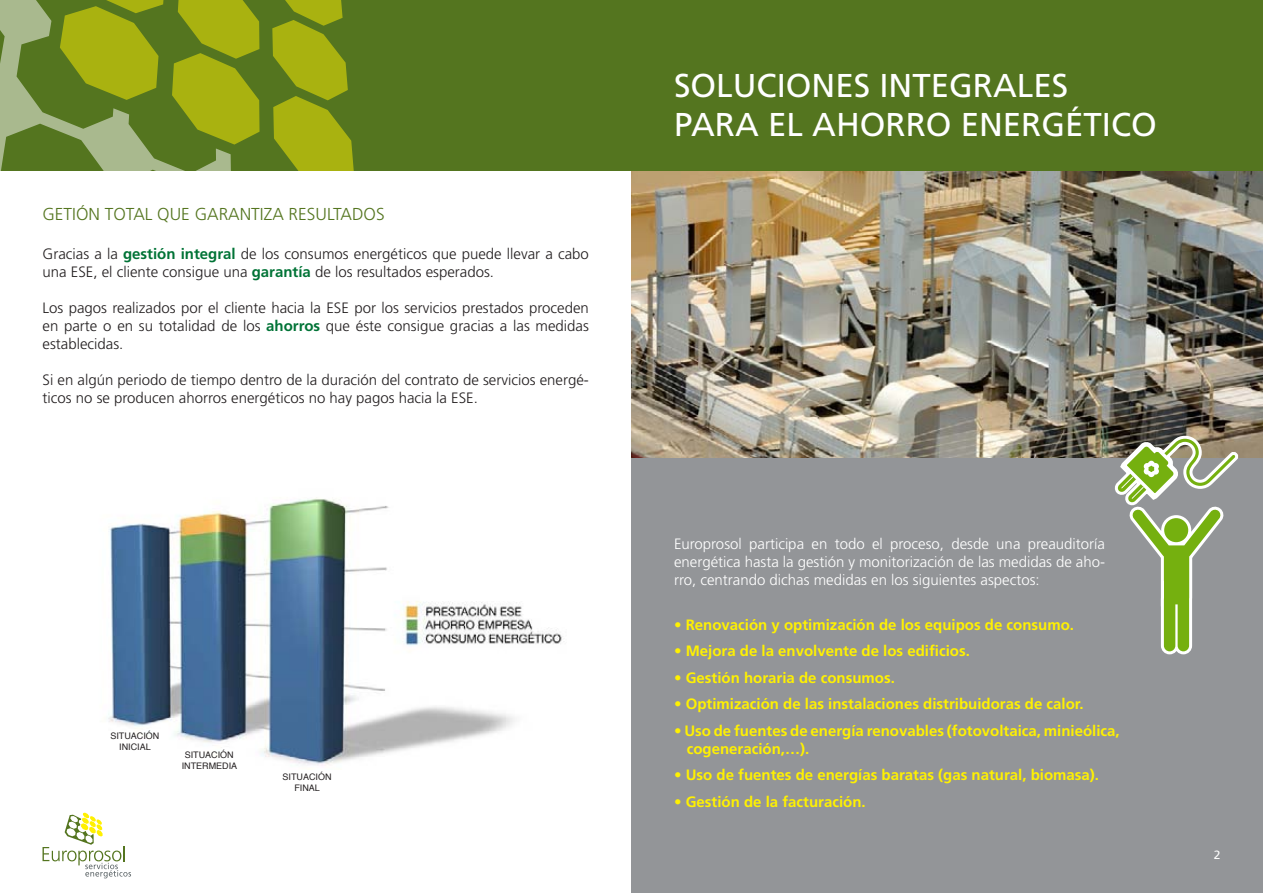
<style>
.page{position:relative;width:1263px;height:893px;background:#fff}
.page>*{position:absolute;margin:0;border:0;box-sizing:border-box;transform-origin:0 0}
.t1{font:33px "Frutiger";color:#fff}
.texto_masa{font:300 17.25px "Frutiger";color:#54751f}
.texto_masa-2{font:300 15px/18px "Frutiger";color:#231f20}
.texto_masa-3{font:700 15px/18px "Frutiger";color:#fff101}
.texto_masa-4{font:300 15px/18px "Frutiger";color:#fff;text-align:justify}
.t2{font:12px "Frutiger";color:#fff}
.t3{font:9px "Helvetica";color:#231f20}
.s1{font-weight:700;color:#007336}
</style>
<div class="page">
<img style="left:631px;top:171px;width:632px;height:288px">
<div style="left:0;top:0;width:1263px;height:171px;background:#54751f"></div>
<svg style="left:232px;top:0;width:122px;height:171px;fill:#a9b210"></svg>
<svg style="left:0;top:0;width:232px;height:171px"></svg>
<svg style="left:43px;top:813px;width:88px;height:65px"></svg>
<img style="left:108px;top:497px;width:454px;height:269px">
<div style="left:631px;top:459px;width:632px;height:434px;background:#939598"></div>
<svg style="left:1109px;top:428px;width:135px;height:227px"></svg>
<p class="texto_masa" style="left:43px;top:204px;width:344px">GETIÓN TOTAL QUE GARANTIZA RESULTADOS</p>
<p class="texto_masa-2" style="left:43px;top:245px;width:548px">Gracias a la <span class="s1">gestión integral</span> de los consumos energéticos que puede llevar a cabo una ESE, el cliente consigue una <span class="s1">garantía</span> de los resultados esperados.</p>
<p class="texto_masa-2" style="left:43px;top:299px;width:548px;text-align:justify">Los pagos realizados por el cliente hacia la ESE por los servicios prestados proceden en parte o en su totalidad de los <span class="s1">ahorros</span> que éste consigue gracias a las medidas establecidas.</p>
<p class="texto_masa-2" style="left:43px;top:371px;width:548px">Si en algún periodo de tiempo dentro de la duración del contrato de servicios energé&shy;ticos no se producen ahorros energéticos no hay pagos hacia la ESE.</p>
<p class="t3" style="left:110px;top:729px;width:51px">SITUACIÓN</p>
<p class="t3" style="left:119px;top:740px;width:33px">INICIAL</p>
<p class="t3" style="left:185px;top:748px;width:51px">SITUACIÓN</p>
<p class="t3" style="left:182px;top:759px;width:57px">INTERMEDIA</p>
<p class="t3" style="left:283px;top:770px;width:51px">SITUACIÓN</p>
<p class="t3" style="left:294px;top:781px;width:27px">FINAL</p>
<p class="t1" style="left:674px;top:66px;width:396px">SOLUCIONES INTEGRALES</p>
<p class="t1" style="left:674px;top:105px;width:484px">PARA EL AHORRO ENERGÉTICO</p>
<p class="texto_masa-4" style="left:674px;top:535px;width:433px">Europrosol participa en todo el proceso, desde una preauditoría energética hasta la gestión y monitorización de las medidas de aho&shy;rro, centrando dichas medidas en los siguientes aspectos:</p>
<p class="texto_masa-3" style="left:674px;top:615px;width:402px">• Renovación y optimización de los equipos de consumo.</p>
<p class="texto_masa-3" style="left:674px;top:642px;width:297px">• Mejora de la envolvente de los edificios.</p>
<p class="texto_masa-3" style="left:674px;top:668px;width:222px">• Gestión horaria de consumos.</p>
<p class="texto_masa-3" style="left:674px;top:695px;width:411px">• Optimización de las instalaciones distribuidoras de calor.</p>
<p class="texto_masa-3" style="left:687px;top:721px;width:434px;text-indent:-13px">• Uso de fuentes de energía renovables (fotovoltaica, minieólica, cogeneración,…).</p>
<p class="texto_masa-3" style="left:674px;top:766px;width:427px">• Uso de fuentes de energías baratas (gas natural, biomasa).</p>
<p class="texto_masa-3" style="left:674px;top:792px;width:193px">• Gestión de la facturación.</p>
<p class="t2" style="left:1214px;top:848px;width:8px">2</p>
</div>
